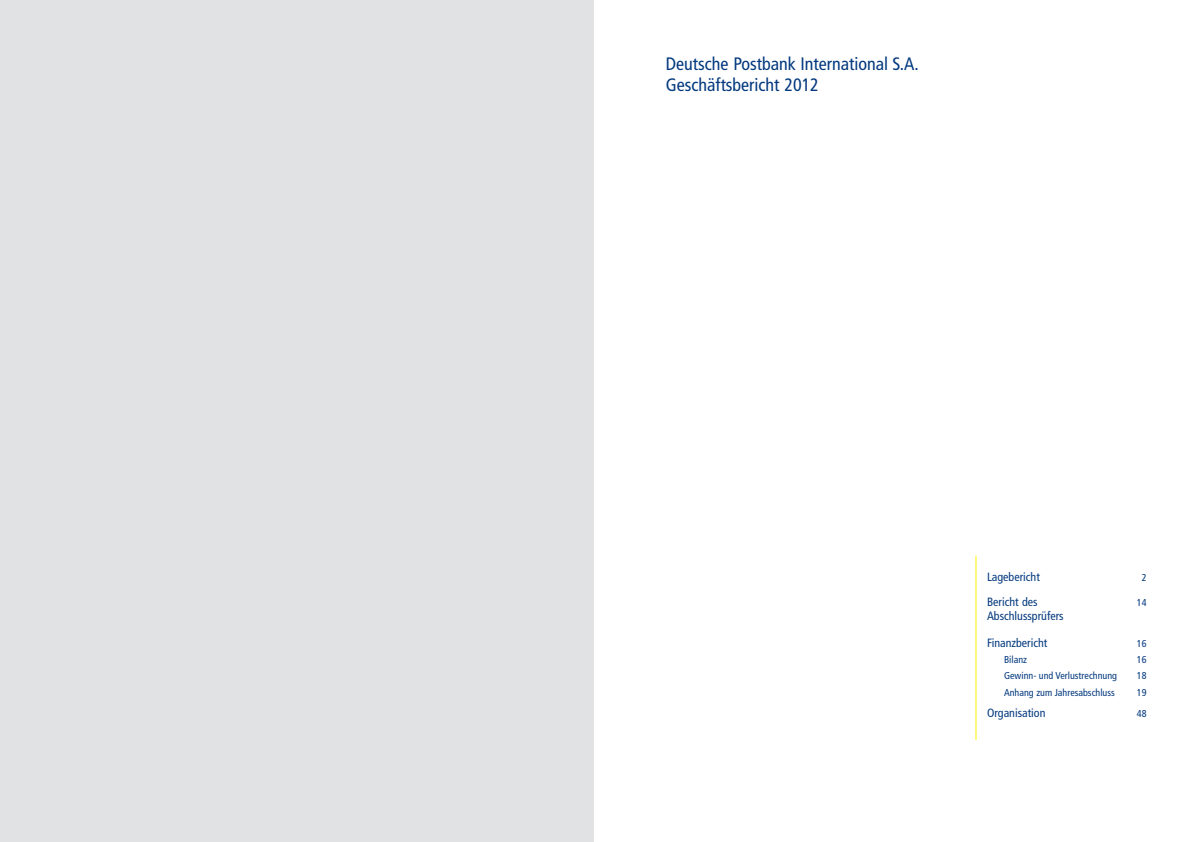
<style>
.page{position:relative;width:1191px;height:842px;background:#fff}
.page>*{position:absolute;margin:0;border:0;box-sizing:border-box;transform-origin:0 0}
.t1{font:condensed 18px/21.6px "Frutiger";color:#03397e}
.t2{font:condensed 12px "Frutiger";color:#03397e}
.t3{font:condensed 10px "Frutiger";color:#03397e}
</style>
<div class="page">
<hr style="left:975px;top:556px;width:1px;height:184px;background:#fff101">
<div style="left:0;top:0;width:594px;height:842px;background:#e1e2e4"></div>
<h1 class="t1" style="left:666px;top:53px;width:254px">Deutsche Postbank International S.A.<br>Geschäftsbericht 2012</h1>
<p class="t2" style="left:987px;top:570px;width:54px">Lagebericht</p>
<p class="t3" style="left:1141px;top:572px;width:6px">2</p>
<p class="t2" style="left:987px;top:594px;width:52px">Bericht des</p>
<p class="t3" style="left:1136px;top:596px;width:11px">14</p>
<p class="t2" style="left:987px;top:609px;width:78px">Abschlussprüfers</p>
<p class="t2" style="left:987px;top:636px;width:62px">Finanzbericht</p>
<p class="t3" style="left:1136px;top:637px;width:11px">16</p>
<p class="t3" style="left:1004px;top:654px;width:24px">Bilanz</p>
<p class="t3" style="left:1136px;top:654px;width:11px">16</p>
<p class="t3" style="left:1004px;top:670px;width:114px">Gewinn- und Verlustrechnung</p>
<p class="t3" style="left:1136px;top:670px;width:11px">18</p>
<p class="t3" style="left:1004px;top:686px;width:112px">Anhang zum Jahresabschluss</p>
<p class="t3" style="left:1136px;top:686px;width:11px">19</p>
<p class="t2" style="left:987px;top:705px;width:60px">Organisation</p>
<p class="t3" style="left:1136px;top:707px;width:11px">48</p>
</div>
